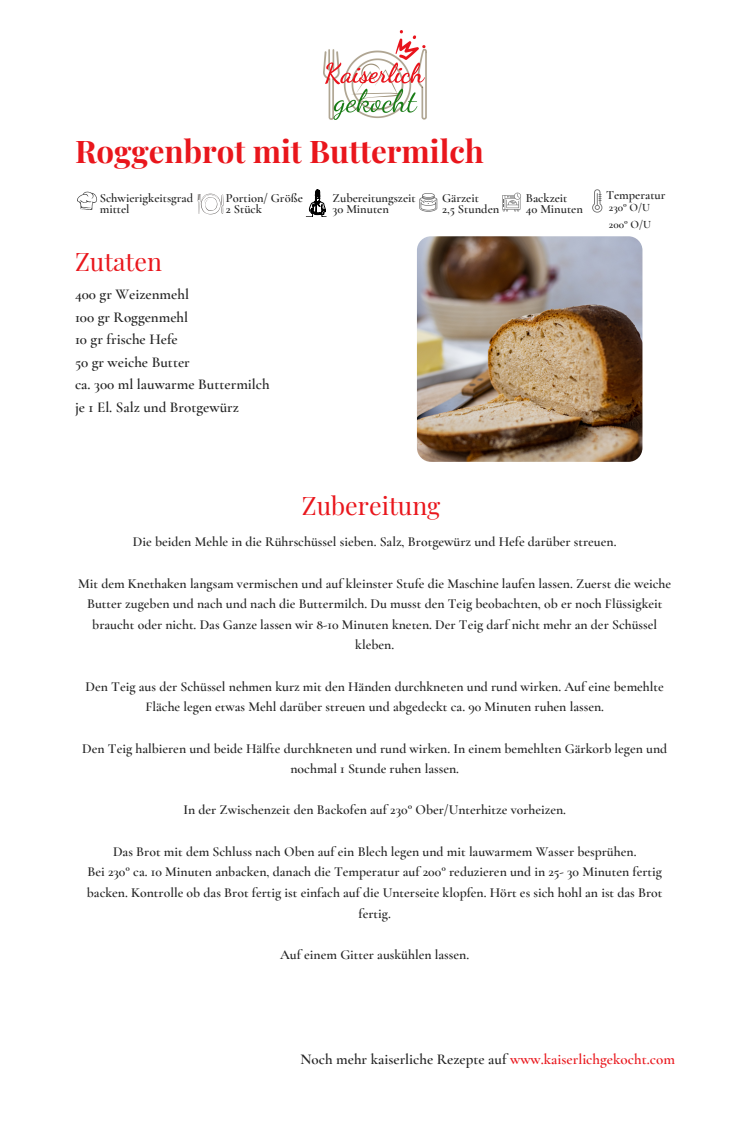
<style>
.page{position:relative;width:750px;height:1125px;background:#fff}
.page>*{position:absolute;margin:0;border:0;box-sizing:border-box;transform-origin:0 0}
.t1{font:700 31.25px "Playfair Display";color:#e9161c}
.t2{font:25px "Playfair Display";color:#e9161c}
.t3{font:600 15px "Cormorant Garamond";color:#222}
.t4{font:600 13.75px/20.6px "Cormorant Garamond";color:#222;text-align:center}
.t5{font:600 12.5px "Cormorant Garamond";color:#222}
.t6{font:600 11.25px "Cormorant Garamond";color:#222}
.s1{color:#e9161c}
</style>
<div class="page">
<img style="left:323px;top:30px;width:104px;height:90px">
<img style="left:417px;top:236px;width:225px;height:226px;border-radius:14px">
<svg style="left:419px;top:193px;width:18px;height:19px"></svg>
<svg style="left:502px;top:193px;width:19px;height:18px"></svg>
<svg style="left:592px;top:189px;width:10px;height:24px"></svg>
<svg style="left:77px;top:191px;width:20px;height:19px"></svg>
<svg style="left:197px;top:194px;width:27px;height:20px"></svg>
<svg style="left:306px;top:190px;width:21px;height:27px"></svg>
<p class="t1" style="left:75px;top:129px;width:410px">Roggenbrot mit Buttermilch</p>
<p class="t5" style="left:100px;top:191px;width:95px">Schwierigkeitsgrad</p>
<p class="t5" style="left:100px;top:202px;width:31px">mittel</p>
<p class="t5" style="left:226px;top:190px;width:78px">Portion/ Größe</p>
<p class="t5" style="left:226px;top:201px;width:38px">2 Stück</p>
<p class="t2" style="left:75px;top:244px;width:89px">Zutaten</p>
<p class="t3" style="left:75px;top:286px;width:115px">400 gr Weizenmehl</p>
<p class="t3" style="left:75px;top:308px;width:115px">100 gr Roggenmehl</p>
<p class="t3" style="left:75px;top:331px;width:104px">10 gr frische Hefe</p>
<p class="t3" style="left:75px;top:353px;width:116px">50 gr weiche Butter</p>
<p class="t3" style="left:75px;top:376px;width:196px">ca. 300 ml lauwarme Buttermilch</p>
<p class="t3" style="left:75px;top:398px;width:165px">je 1 El. Salz und Brotgewürz</p>
<p class="t5" style="left:606px;top:187px;width:61px">Temperatur</p>
<p class="t5" style="left:526px;top:190px;width:43px">Backzeit</p>
<p class="t5" style="left:526px;top:201px;width:59px">40 Minuten</p>
<p class="t5" style="left:333px;top:191px;width:85px">Zubereitungszeit</p>
<p class="t5" style="left:333px;top:202px;width:58px">30 Minuten</p>
<p class="t6" style="left:609px;top:200px;width:43px">230° O/U</p>
<p class="t6" style="left:609px;top:217px;width:44px">200° O/U</p>
<p class="t5" style="left:442px;top:191px;width:38px">Gärzeit</p>
<p class="t5" style="left:442px;top:202px;width:59px">2,5 Stunden</p>
<p class="t2" style="left:302px;top:488px;width:140px">Zubereitung</p>
<p class="t4" style="left:133px;top:532px;width:485px">Die beiden Mehle in die Rührschüssel sieben. Salz, Brotgewürz und Hefe darüber streuen.</p>
<p class="t4" style="left:78px;top:573px;width:595px">Mit dem Knethaken langsam vermischen und auf kleinster Stufe die Maschine laufen lassen. Zuerst die weiche Butter zugeben und nach und nach die Buttermilch. Du musst den Teig beobachten, ob er noch Flüssigkeit braucht oder nicht. Das Ganze lassen wir 8-10 Minuten kneten. Der Teig darf nicht mehr an der Schüssel kleben.</p>
<p class="t4" style="left:86px;top:676px;width:580px">Den Teig aus der Schüssel nehmen kurz mit den Händen durchkneten und rund wirken. Auf eine bemehlte<br>Fläche legen etwas Mehl darüber streuen und abgedeckt ca. 90 Minuten ruhen lassen.</p>
<p class="t4" style="left:82px;top:738px;width:587px">Den Teig halbieren und beide Hälfte durchkneten und rund wirken. In einem bemehlten Gärkorb legen und nochmal 1 Stunde ruhen lassen.</p>
<p class="t4" style="left:183px;top:800px;width:384px">In der Zwischenzeit den Backofen auf 230° Ober/Unterhitze vorheizen.</p>
<p class="t4" style="left:113px;top:841px;width:525px">Das Brot mit dem Schluss nach Oben auf ein Blech legen und mit lauwarmem Wasser besprühen.</p>
<p class="t4" style="left:87px;top:862px;width:577px">Bei 230° ca. 10 Minuten anbacken, danach die Temperatur auf 200° reduzieren und in 25- 30 Minuten fertig backen. Kontrolle ob das Brot fertig ist einfach auf die Unterseite klopfen. Hört es sich hohl an ist das Brot fertig.</p>
<p class="t4" style="left:280px;top:944px;width:191px">Auf einem Gitter auskühlen lassen.</p>
<p class="t3" style="left:301px;top:1050px;width:376px">Noch mehr kaiserliche Rezepte auf <span class="s1">www.kaiserlichgekocht.com</span></p>
</div>
